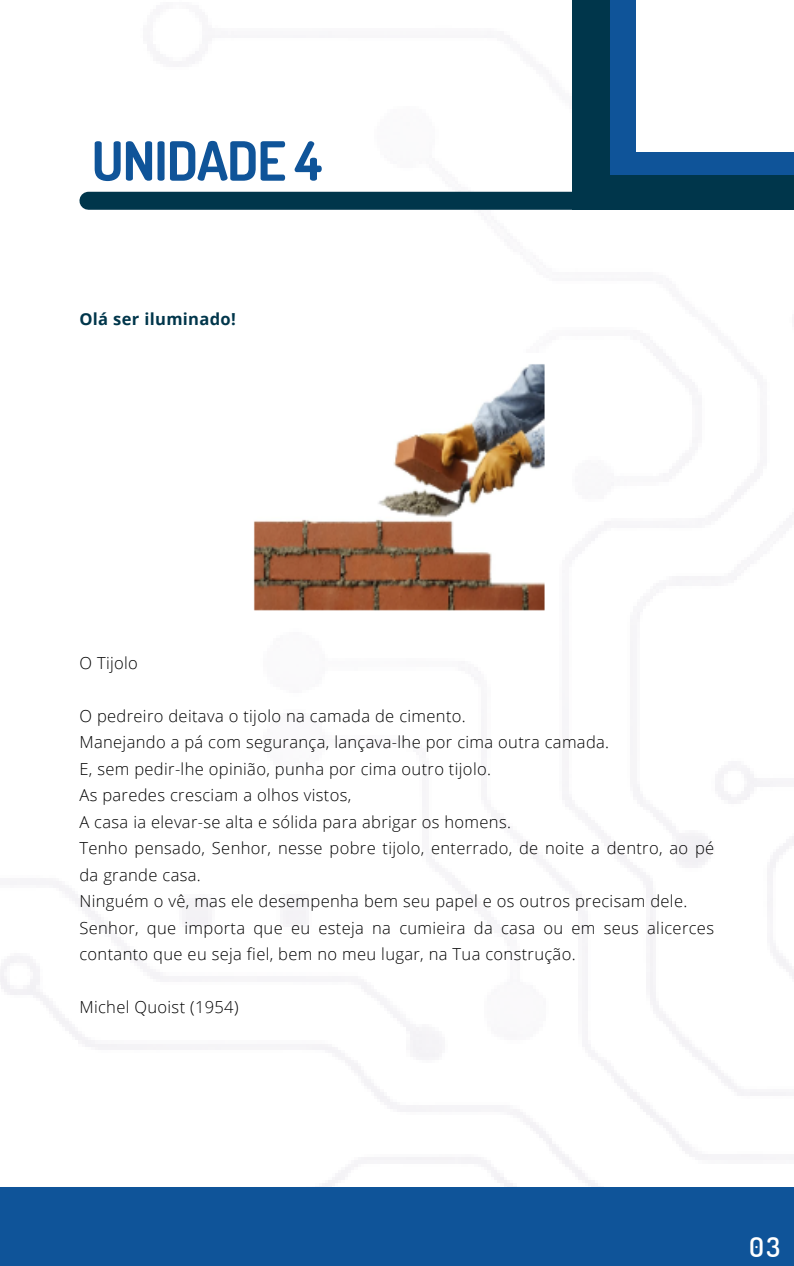
<style>
.page{position:relative;width:794px;height:1266px;background:#fff}
.page>*{position:absolute;margin:0;border:0;box-sizing:border-box;transform-origin:0 0}
.t1{font:700 54.07px "Dosis";letter-spacing:-.02em;color:#0f5499}
.t2{font:600 27px "Dosis";color:#fff}
.t3{font:300 16.5px/26.5px "Open Sans";letter-spacing:.02em;color:#000}
.t4{font:700 16.5px "Open Sans";letter-spacing:.02em;color:#00364b}
</style>
<div class="page">
<img style="left:0;top:51px;width:793px;height:1136px">
<div style="left:572px;top:0;width:221px;height:210px;background:#00364b"></div>
<div style="left:88px;top:192px;width:512px;height:18px;background:#00364b"></div>
<div style="left:609px;top:0;width:184px;height:174px;background:#0f5499"></div>
<div style="left:635px;top:0;width:158px;height:152px;background:#fff"></div>
<div style="left:0;top:1187px;width:793px;height:79px;background:#0f5499"></div>
<img style="left:243px;top:353px;width:307px;height:261px">
<h1 class="t1" style="left:91px;top:125px;width:231px">UNIDADE 4</h1>
<p class="t4" style="left:79px;top:307px;width:158px">Olá ser iluminado!</p>
<p class="t3" style="left:79px;top:649px;width:60px">O Tijolo</p>
<p class="t3" style="left:79px;top:702px;width:636px">O pedreiro deitava o tijolo na camada de cimento.<br>Manejando a pá com segurança, lançava-lhe por cima outra camada.<br>E, sem pedir-lhe opinião, punha por cima outro tijolo.<br>As paredes cresciam a olhos vistos,<br>A casa ia elevar-se alta e sólida para abrigar os homens.<br>Tenho pensado, Senhor, nesse pobre tijolo, enterrado, de noite a dentro, ao pé da grande casa.<br>Ninguém o vê, mas ele desempenha bem seu papel e os outros precisam dele.<br>Senhor, que importa que eu esteja na cumieira da casa ou em seus alicerces contanto que eu seja fiel, bem no meu lugar, na Tua construção.</p>
<p class="t3" style="left:79px;top:993px;width:160px">Michel Quoist (1954)</p>
<h2 class="t2" style="left:748px;top:1228px;width:33px">03</h2>
</div>
